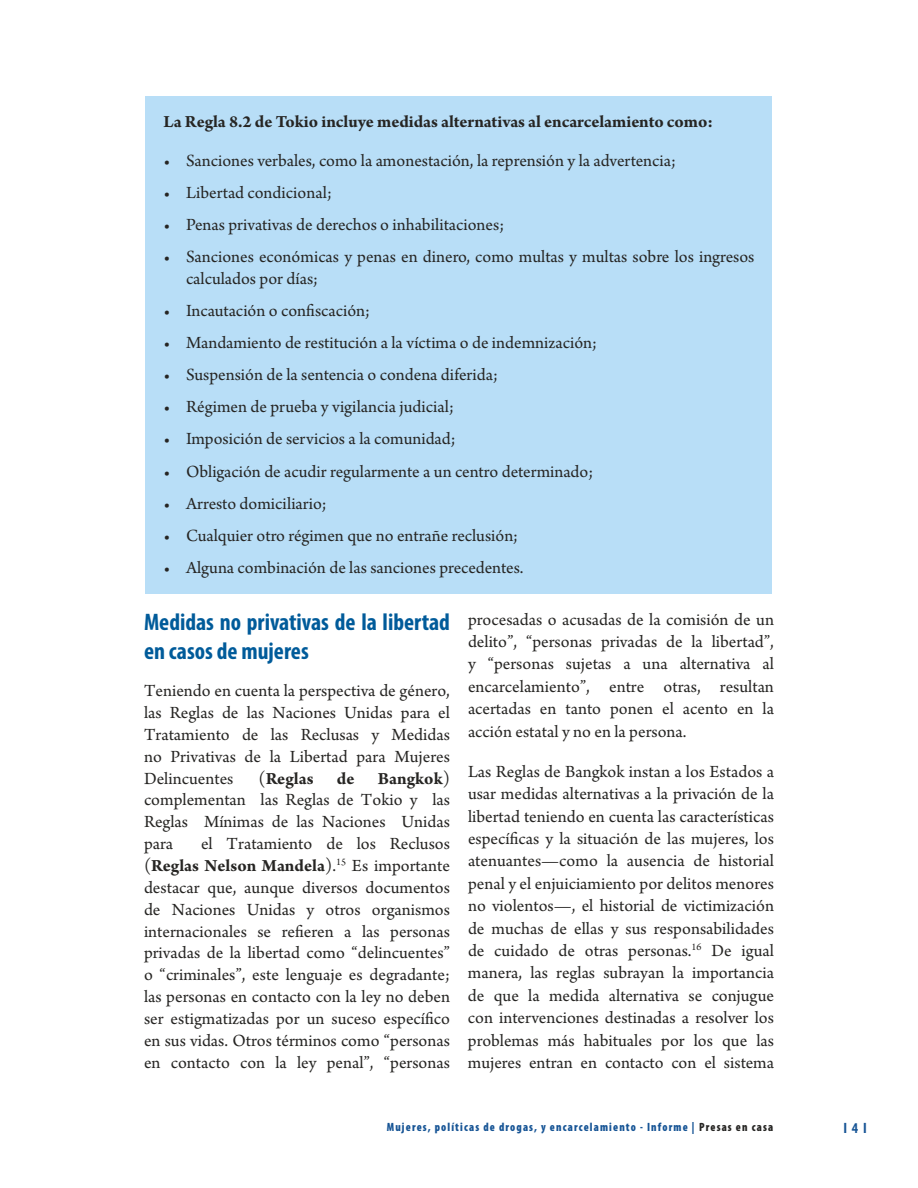
<style>
.page{position:relative;width:918px;height:1188px;background:#fff}
.page>*{position:absolute;margin:0;border:0;box-sizing:border-box;transform-origin:0 0}
.t1{font:700 condensed 24px/29.1px "Myriad Pro";color:#005b9a}
.t2{font:18px/22.4px "Arno Pro";color:#262523;text-align:justify}
.t3{font:700 18px "Arno Pro";letter-spacing:-.005em;color:#262523}
.t4{font:700 condensed 15px "Myriad Pro";color:#165495}
.t5{font:900 condensed 12px "Myriad Pro";letter-spacing:.1em;color:#165495;scale:.95 1}
.s1{font-weight:700}
.s2{font-weight:400}
.s3{color:#262523}
</style>
<div class="page">
<div style="left:146px;top:96px;width:626px;height:498px;background:#b8def7"></div>
<p class="t3" style="left:164px;top:111px;width:551px">La Regla 8.2 de Tokio incluye medidas alternativas al encarcelamiento como:</p>
<p class="t2" style="left:164px;top:150px;width:514px">• Sanciones verbales, como la amonestación, la reprensión y la advertencia;</p>
<p class="t2" style="left:164px;top:183px;width:170px">• Libertad condicional;</p>
<p class="t2" style="left:164px;top:215px;width:342px">• Penas privativas de derechos o inhabilitaciones;</p>
<p class="t2" style="left:186px;top:247px;width:570px;line-height:21.6px;text-indent:-22px">• Sanciones económicas y penas en dinero, como multas y multas sobre los ingresos calculados por días;</p>
<p class="t2" style="left:164px;top:300px;width:208px">• Incautación o confiscación;</p>
<p class="t2" style="left:164px;top:333px;width:435px">• Mandamiento de restitución a la víctima o de indemnización;</p>
<p class="t2" style="left:164px;top:365px;width:336px">• Suspensión de la sentencia o condena diferida;</p>
<p class="t2" style="left:164px;top:397px;width:292px">• Régimen de prueba y vigilancia judicial;</p>
<p class="t2" style="left:164px;top:429px;width:294px">• Imposición de servicios a la comunidad;</p>
<p class="t2" style="left:164px;top:461px;width:431px">• Obligación de acudir regularmente a un centro determinado;</p>
<p class="t2" style="left:164px;top:493px;width:165px">• Arresto domiciliario;</p>
<p class="t2" style="left:164px;top:525px;width:356px">• Cualquier otro régimen que no entrañe reclusión;</p>
<p class="t2" style="left:164px;top:557px;width:362px">• Alguna combinación de las sanciones precedentes.</p>
<h1 class="t1" style="left:144px;top:607px;width:307px">Medidas no privativas de la libertad en casos de mujeres</h1>
<p class="t2" style="left:144px;top:681px;width:307px;line-height:21.9px">Teniendo en cuenta la perspectiva de género, las Reglas de las Naciones Unidas para el Tratamiento de las Reclusas y Medidas no Privativas de la Libertad para Mujeres Delincuentes</p>
<p class="t2" style="left:144px;top:768px;width:308px;line-height:21.9px;text-indent:234px"><span class="s1">Bangkok</span>) complementan las Reglas de Tokio y las Reglas Mínimas de las Naciones Unidas para</p>
<p class="t3" style="left:258px;top:768px;width:57px"><span class="s2">(</span>Reglas</p>
<p class="t3" style="left:337px;top:768px;width:19px">de</p>
<p class="t2" style="left:144px;top:834px;width:308px;line-height:21.9px;text-indent:57px">el Tratamiento de los Reclusos (<span class="s1">Reglas Nelson Mandela</span>).<sup>15</sup> Es importante destacar que, aunque diversos documentos de Naciones Unidas y otros organismos internacionales se refieren a las personas privadas de la libertad como “delincuentes” o “criminales”, este lenguaje es degradante; las personas en contacto con la ley no deben ser estigmatizadas por un suceso específico en sus vidas. Otros términos como “personas en contacto con la ley penal”, “personas</p>
<p class="t2" style="left:468px;top:609px;width:308px">procesadas o acusadas de la comisión de un delito”, “personas privadas de la libertad”, y “personas sujetas a una alternativa al encarcelamiento”, entre otras, resultan acertadas en tanto ponen el acento en la acción estatal y no en la persona.</p>
<p class="t2" style="left:468px;top:761px;width:308px">Las Reglas de Bangkok instan a los Estados a usar medidas alternativas a la privación de la libertad teniendo en cuenta las características específicas y la situación de las mujeres, los atenuantes—como la ausencia de historial penal y el enjuiciamiento por delitos menores no violentos—, el historial de victimización de muchas de ellas y sus responsabilidades de cuidado de otras personas.<sup>16</sup> De igual manera, las reglas subrayan la importancia de que la medida alternativa se conjugue con intervenciones destinadas a resolver los problemas más habituales por los que las mujeres entran en contacto con el sistema</p>
<p class="t5" style="left:387px;top:1119px;width:408px">Mujeres, políticas de drogas, y encarcelamiento - Informe | <span class="s3">Presas en casa</span></p>
<p class="t4" style="left:843px;top:1119px;width:25px">I 4 I</p>
</div>
